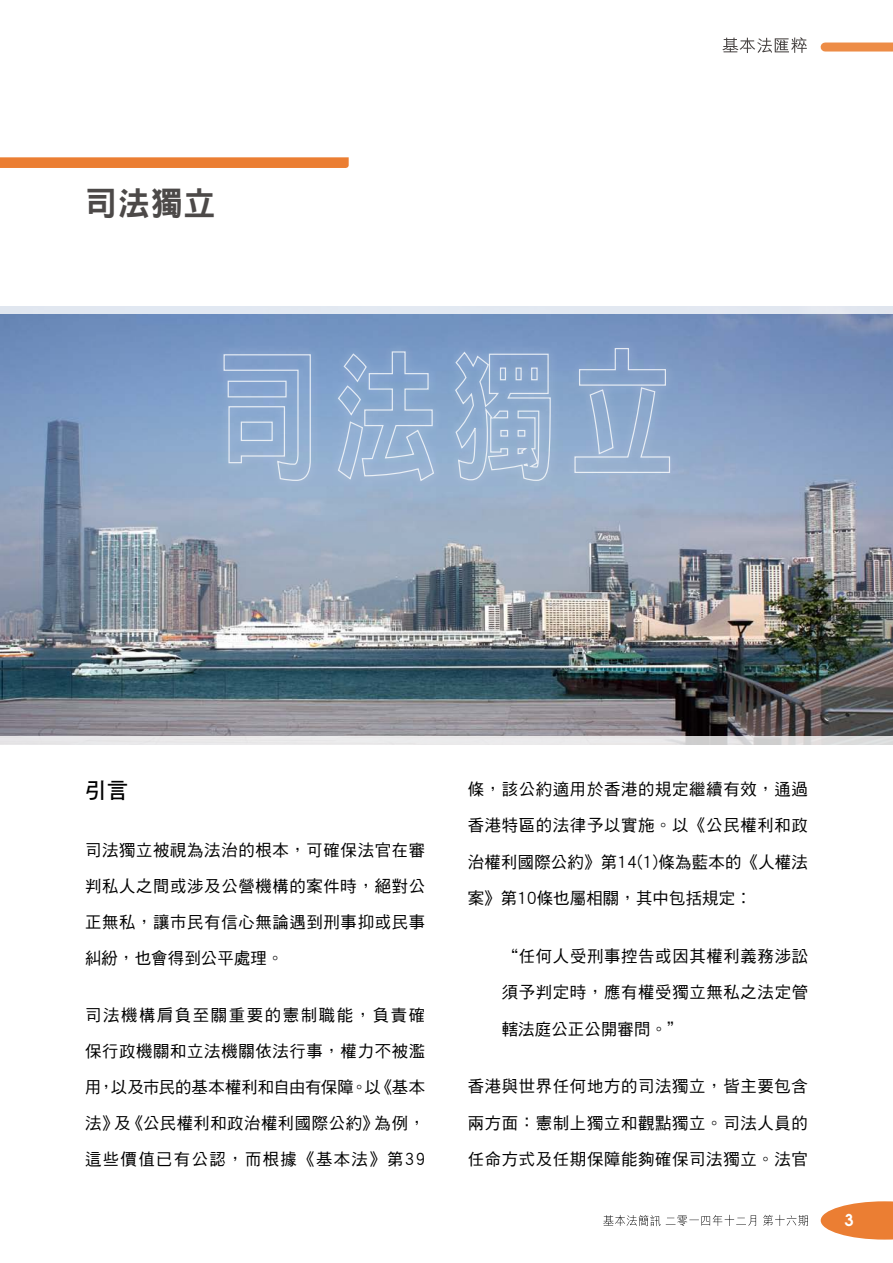
<style>
.page{position:relative;width:893px;height:1263px;background:#fff}
.page>*{position:absolute;margin:0;border:0;box-sizing:border-box;transform-origin:0 0}
.title-Chi-big_bold{font:33px "DF Hei HK W9";color:#4c4948}
.txt-Chi{font:21.75px "DF Hei HK W7";color:#000}
.txt-Chi-2{font:16.5px/36px "DF Hei HK W5";letter-spacing:.045em;color:#000;text-align:justify}
.txt-Chi-3{font:16.5px "DF Hei HK W5";letter-spacing:.015em;color:#000}
.txt-Chi-4{font:16.5px "DF Hei HK W5";letter-spacing:.02em;color:#000}
.t1{font:600 16.2px "Avant Garde";color:#fff}
</style>
<div class="page">
<svg style="left:821px;top:1201px;width:72px;height:38px"></svg>
<div style="left:825px;top:43px;width:68px;height:9px;background:#ed8c46"></div>
<svg style="left:722px;top:37px;width:85px;height:16px"></svg>
<svg style="left:603px;top:1215px;width:205px;height:11px"></svg>
<img style="left:0;top:306px;width:893px;height:438px">
<img style="left:0;top:315px;width:893px;height:421px">
<svg style="left:0;top:157px;width:349px;height:11px;background:#eb8239"></svg>
<div style="left:214px;top:339px;width:466px;height:151px;background:#fff;opacity:.75"></div>
<svg style="left:223px;top:354px;width:88px;height:127px;background:#94b0d2"></svg>
<svg style="left:574px;top:347px;width:97px;height:127px;background:#91abce"></svg>
<svg style="left:454px;top:351px;width:97px;height:130px;background:#99b3d3"></svg>
<svg style="left:337px;top:351px;width:98px;height:131px;background:#93b0d2"></svg>
<p class="title-Chi-big_bold" style="left:85px;top:186px;width:132px">司法獨立</p>
<p class="txt-Chi" style="left:85px;top:779px;width:45px">引言</p>
<p class="txt-Chi-2" style="left:85px;top:831px;width:342px">司法獨立被視為法治的根本，可確保法官在審判私人之間或涉及公營機構的案件時，絕對公正無私，讓市民有信心無論遇到刑事抑或民事糾紛，也會得到公平處理。</p>
<p class="txt-Chi-2" style="left:85px;top:997px;width:342px">司法機構肩負至關重要的憲制職能，負責確保行政機關和立法機關依法行事，權力不被濫用，以及市民的基本權利和自由有保障。以《基本法》及《公民權利和政治權利國際公約》為例，這些價值已有公認，而根據《基本法》第39</p>
<p class="txt-Chi-2" style="left:468px;top:770px;width:342px">條，該公約適用於香港的規定繼續有效，通過</p>
<p class="txt-Chi-2" style="left:468px;top:807px;width:342px">香港特區的法律予以實施。以《公民權利和政</p>
<p class="txt-Chi-4" style="left:468px;top:853px;width:342px">治權利國際公約》第14(1)條為藍本的《人權法</p>
<p class="txt-Chi-3" style="left:468px;top:889px;width:285px">案》第10條也屬相關，其中包括規定︰</p>
<p class="txt-Chi-2" style="left:502px;top:937px;width:308px">“任何人受刑事控告或因其權利義務涉訟</p>
<p class="txt-Chi-2" style="left:502px;top:974px;width:308px">須予判定時，應有權受獨立無私之法定管</p>
<p class="txt-Chi-3" style="left:502px;top:1020px;width:183px">轄法庭公正公開審問。”</p>
<p class="txt-Chi-2" style="left:468px;top:1068px;width:342px">香港與世界任何地方的司法獨立，皆主要包含</p>
<p class="txt-Chi-2" style="left:468px;top:1104px;width:342px">兩方面：憲制上獨立和觀點獨立。司法人員的</p>
<p class="txt-Chi-2" style="left:468px;top:1141px;width:342px">任命方式及任期保障能夠確保司法獨立。法官</p>
<p class="t1" style="left:845px;top:1209px;width:11px">3</p>
</div>
